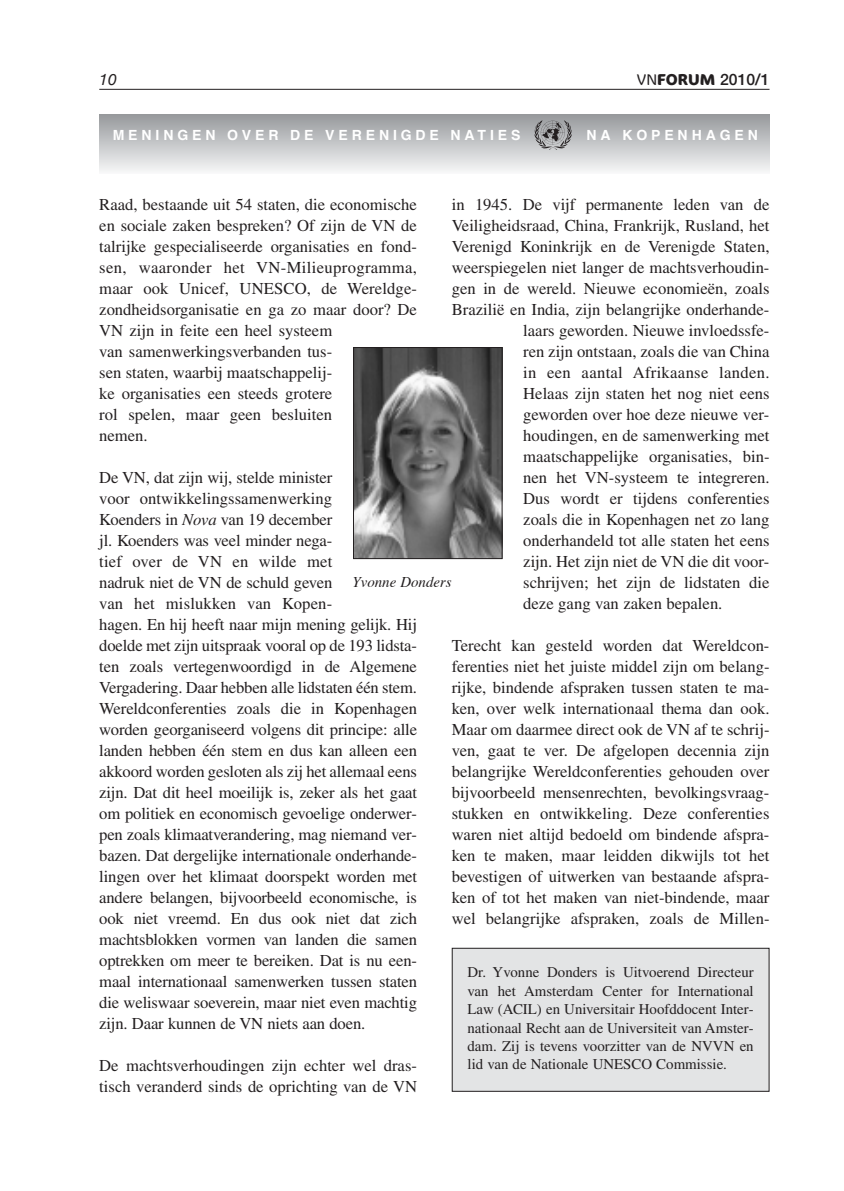
<style>
.page{position:relative;width:844px;height:1191px;background:#fff}
.page>*{position:absolute;margin:0;border:0;box-sizing:border-box;transform-origin:0 0}
.t1{font:16.62px/21px "Times";color:#231f20}
.t2{font:16.62px "Times";letter-spacing:.02em;color:#231f20}
.t3{font:500 15.75px "Helvetica Neue";color:#231f20}
.t4{font:italic 15.75px "Helvetica Neue";color:#231f20}
.t5{font:14.88px/18.4px "Times";color:#231f20;text-align:justify}
.t6{font:italic 14.88px "Times";color:#231f20}
.t7{font:700 14px "Helvetica";letter-spacing:.28em;color:#fff}
.s1{font-family:"Cocon";font-weight:300}
.s2{font-family:"Cocon";font-weight:700}
.s3{font-style:italic}
</style>
<div class="page">
<hr style="left:99px;top:89px;width:670px;height:1px;background:#231f20">
<div style="left:99px;top:114px;width:670px;height:60px;background:linear-gradient(to bottom,#96989b,#f6f6f7)"></div>
<svg style="left:534px;top:120px;width:37px;height:30px"></svg>
<div style="left:452px;top:948px;width:316px;height:143px;background:#e3e4e5"></div>
<div style="left:451px;top:947px;width:318px;height:144px;border:1px solid #231f20"></div>
<img style="left:355px;top:349px;width:145px;height:208px">
<div style="left:353px;top:347px;width:149px;height:212px;border:1px solid #231f20"></div>
<p class="t4" style="left:99px;top:69px;width:19px">10</p>
<p class="t3" style="left:636px;top:73px;width:134px"><span class="s1">VN</span><span class="s2">FORUM</span> 2010/1</p>
<p class="t7" style="left:113px;top:129px;width:409px">MENINGEN OVER DE VERENIGDE NATIES</p>
<p class="t7" style="left:586px;top:129px;width:173px">NA KOPENHAGEN</p>
<p class="t1" style="left:99px;top:196px;width:319px">Raad, bestaande uit 54 staten, die economische en sociale zaken bespreken? Of zijn de VN de talrijke gespecialiseerde organisaties en fond&shy;sen, waaronder het VN-Milieuprogramma, maar ook Unicef, UNESCO, de Wereld ge - zondheidsorganisatie en ga zo maar door? De VN zijn in feite een heel systeem<br>van samenwerkingsverbanden tus-<br>sen staten, waarbij maatschappelij-<br>ke organisaties een steeds grotere<br>rol spelen, maar geen besluiten<br>nemen.</p>
<p class="t1" style="left:99px;top:469px;width:319px">De VN, dat zijn wij, stelde minister<br>voor ontwikkelingssamenwerking<br>Koenders in <span class="s3">Nova</span> van 19 december<br>jl. Koenders was veel minder nega-<br>tief over de VN en wilde met<br>nadruk niet de VN de schuld geven<br>van het mislukken van Kopen -<br>hagen. En hij heeft naar mijn mening gelijk. Hij doelde met zijn uitspraak vooral op de 193 lidsta&shy;ten zoals vertegenwoordigd in de Algemene Vergadering. Daar hebben alle lidstaten één stem.<br>Wereld con ferenties zoals die in Kopenhagen worden georganiseerd volgens dit principe: alle landen hebben één stem en dus kan alleen een akkoord worden gesloten als zij het allemaal eens zijn. Dat dit heel moeilijk is, zeker als het gaat om politiek en economisch gevoelige onderwer&shy;pen zoals klimaatverandering, mag niemand ver&shy;bazen. Dat dergelijke internationale onderhande&shy;lingen over het klimaat doorspekt worden met andere belangen, bijvoorbeeld economische, is ook niet vreemd. En dus ook niet dat zich machtsblokken vormen van landen die samen optrekken om meer te bereiken. Dat is nu een&shy;maal internationaal samenwerken tussen staten die weliswaar soeverein, maar niet even machtig zijn. Daar kunnen de VN niets aan doen.</p>
<p class="t1" style="left:99px;top:1057px;width:319px">De machtsverhoudingen zijn echter wel dras&shy;tisch veranderd sinds de oprichting van de VN</p>
<p class="t1" style="left:451px;top:196px;width:319px">in 1945. De vijf permanente leden van de</p>
<p class="t1" style="left:451px;top:217px;width:319px">Veiligheidsraad, China, Frankrijk, Rusland, het</p>
<p class="t1" style="left:451px;top:238px;width:319px">Verenigd Koninkrijk en de Verenigde Staten,</p>
<p class="t1" style="left:451px;top:259px;width:319px">weerspiegelen niet langer de machtsverhoudin-</p>
<p class="t1" style="left:451px;top:280px;width:319px">gen in de wereld. Nieuwe economieën, zoals</p>
<p class="t1" style="left:451px;top:301px;width:319px">Brazilië en India, zijn belangrijke onderhande-</p>
<p class="t1" style="left:523px;top:322px;width:248px">laars geworden. Nieuwe invloedssfe-</p>
<p class="t1" style="left:523px;top:343px;width:248px">ren zijn ontstaan, zoals die van China</p>
<p class="t2" style="left:523px;top:366px;width:248px">in een aantal Afrikaanse landen.</p>
<p class="t1" style="left:523px;top:385px;width:248px">Helaas zijn staten het nog niet eens</p>
<p class="t1" style="left:523px;top:406px;width:248px">geworden over hoe deze nieuwe ver-</p>
<p class="t1" style="left:523px;top:427px;width:248px">houdingen, en de samenwerking met</p>
<p class="t1" style="left:523px;top:448px;width:248px">maatschappelijke organisaties, bin-</p>
<p class="t1" style="left:523px;top:469px;width:248px">nen het VN-systeem te integreren.</p>
<p class="t1" style="left:523px;top:490px;width:248px">Dus wordt er tijdens conferenties</p>
<p class="t1" style="left:523px;top:511px;width:248px">zoals die in Kopen hagen net zo lang</p>
<p class="t1" style="left:523px;top:532px;width:248px">onderhandeld tot alle staten het eens</p>
<p class="t1" style="left:523px;top:553px;width:248px">zijn. Het zijn niet de VN die dit voor-</p>
<p class="t1" style="left:523px;top:574px;width:248px">schrijven; het zijn de lidstaten die</p>
<p class="t1" style="left:523px;top:595px;width:201px">deze gang van zaken bepalen.</p>
<p class="t1" style="left:451px;top:637px;width:319px;text-align:justify">Terecht kan gesteld worden dat Wereld con - ferenties niet het juiste middel zijn om belang&shy;rijke, bindende afspraken tussen staten te ma - ken, over welk internationaal thema dan ook.<br>Maar om daarmee direct ook de VN af te schrij&shy;ven, gaat te ver. De afgelopen decennia zijn belangrijke Wereldconferenties gehouden over bijvoorbeeld mensenrechten, bevolkingsvraag&shy;stukken en ontwikkeling. Deze conferenties waren niet altijd bedoeld om bindende afspra&shy;ken te maken, maar leidden dikwijls tot het bevestigen of uitwerken van bestaande afspra&shy;ken of tot het maken van niet-bindende, maar wel belangrijke afspraken, zoals de Millen -</p>
<p class="t6" style="left:352px;top:576px;width:101px">Yvonne Donders</p>
<p class="t5" style="left:467px;top:964px;width:287px">Dr. Yvonne Donders is Uitvoerend Directeur van het Amsterdam Center for International Law (ACIL) en Universitair Hoofddocent Inter - na tionaal Recht aan de Universiteit van Amster - dam. Zij is tevens voorzitter van de NVVN en lid van de Nationale UNESCO Commissie.</p>
</div>
